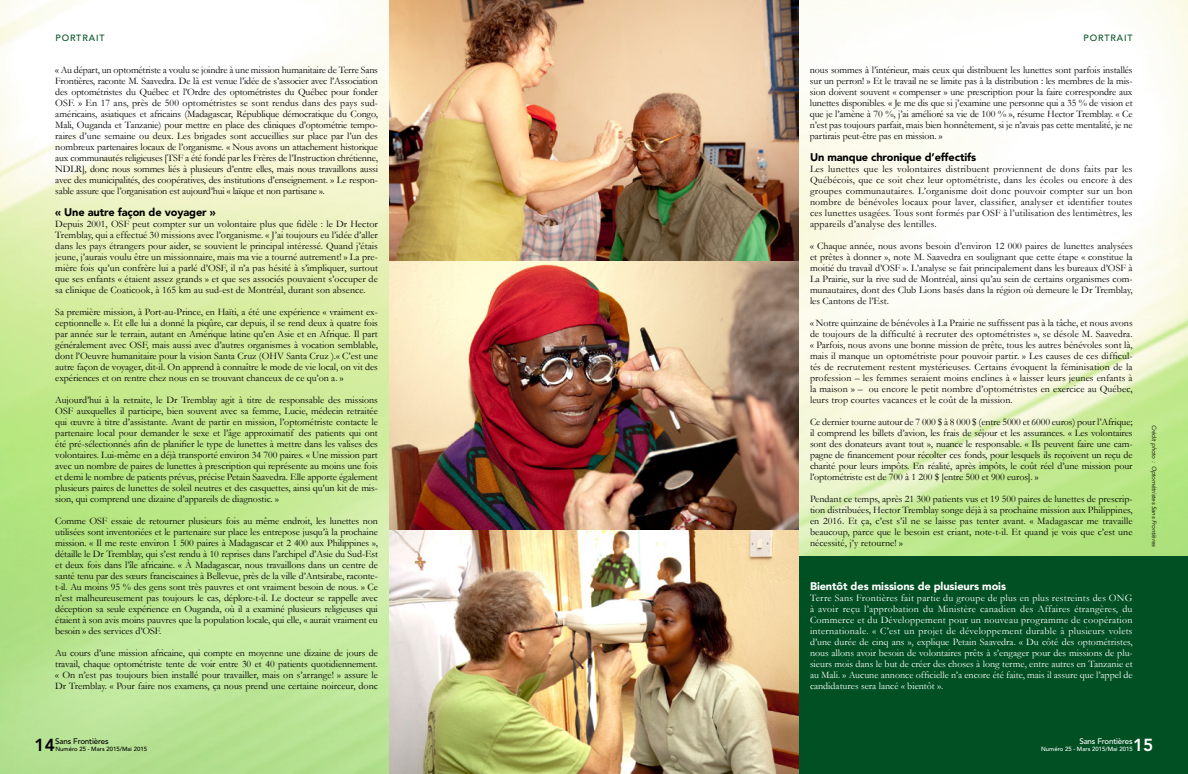
<style>
.page{position:relative;width:1188px;height:774px;background:#fff}
.page>*{position:absolute;margin:0;border:0;box-sizing:border-box;transform-origin:0 0}
.t1{font:800 17.3px "Avenir LT Std";color:#000}
.t2{font:800 17.3px "Avenir LT Std";color:#fff}
.t3{font:900 11px "Avenir LT Std";letter-spacing:-.01em;color:#000}
.t4{font:900 11px "Avenir LT Std";letter-spacing:-.01em;color:#fff}
.t5{font:10px/11px "Garamond";letter-spacing:-.005em;color:#000;text-align:justify}
.t6{font:10px/11px "Garamond";color:#fff;text-align:justify}
.t7{font:500 9px "Avenir LT Std";letter-spacing:.1em;color:#005023}
.t8{font:500 8px "Avenir LT Std";letter-spacing:-.02em;color:#fff}
.t9{font:500 8px "Avenir LT Std";letter-spacing:-.02em;color:#000}
.t10{font:italic 6px "Avenir LT Std";letter-spacing:-.005em;color:#000}
.t11{font:500 6px "Avenir LT Std";color:#fff}
.t12{font:500 6px "Avenir LT Std";color:#000}
</style>
<div class="page">
<img style="left:0;top:0;width:1188px;height:774px">
<div style="left:798px;top:556px;width:390px;height:218px;background:#005023"></div>
<img style="left:390px;top:529px;width:408px;height:245px">
<img style="left:390px;top:0;width:408px;height:529px">
<p class="t7" style="left:55px;top:33px;width:51px">PORTRAIT</p>
<p class="t7" style="left:1084px;top:33px;width:51px">PORTRAIT</p>
<p class="t5" style="left:55px;top:64px;width:324px">« Au départ, un optométriste a voulu se joindre à une mission humanitaire de Terre Sans Frontières, raconte M. Saavedra. De là est venue l’idée de s’associer avec l’Association des optométristes du Québec et l’Ordre des optométristes du Québec pour fonder OSF. » En 17 ans, près de 500 optométristes se sont rendus dans des pays sud&shy;américains, asiatiques et africains (Madagascar, République démocratique du Congo, Mali, Ouganda et Tanzanie) pour mettre en place des cliniques d’optométrie tempo&shy;raires d’une semaine ou deux. Les brigades sont accueillies sur place par l’un des nombreux partenaires locaux de l’organisme. « Nous avons un attachement historique aux communautés religieuses [TSF a été fondé par les Frères de l’Instruction chrétienne, NDLR], donc nous sommes liés à plusieurs d’entre elles, mais nous travaillons aussi avec des municipalités, des coopératives, des institutions d’enseignement. » Le respon&shy;sable assure que l’organisation est aujourd’hui « laïque et non partisane ».</p>
<p class="t3" style="left:55px;top:206px;width:162px">« Une autre façon de voyager »</p>
<p class="t5" style="left:55px;top:218px;width:324px">Depuis 2001, OSF peut compter sur un volontaire plus que fidèle : le Dr Hector Tremblay, qui a effectué 30 missions avec l’organisme. « J’ai toujours eu l’idée d’aller dans les pays étrangers pour aider, se souvient le principal intéressé. Quand j’étais jeune, j’aurais voulu être un missionnaire, mais ma vie a tourné autrement! » La pre&shy;mière fois qu’un confrère lui a parlé d’OSF, il n’a pas hésité à s’impliquer, surtout que ses enfants « étaient assez grands » et que ses associés pouvaient s’occuper de sa clinique de Coaticook, à 165 km au sud-est de Montréal, durant son absence.</p>
<p class="t5" style="left:55px;top:306px;width:324px">Sa première mission, à Port-au-Prince, en Haïti, a été une expérience « vraiment ex&shy;ceptionnelle ». Et elle lui a donné la piqûre, car depuis, il se rend deux à quatre fois par année sur le terrain, autant en Amérique latine qu’en Asie et en Afrique. Il part généralement avec OSF, mais aussi avec d’autres organismes à vocation semblable, dont l’Oeuvre humanitaire pour la vision Santa Cruz (OHV Santa Cruz ).« C’est une autre façon de voyager, dit-il. On apprend à connaître le mode de vie local, on vit des expériences et on rentre chez nous en se trouvant chanceux de ce qu’on a. »</p>
<p class="t5" style="left:55px;top:394px;width:324px">Aujourd’hui à la retraite, le Dr Tremblay agit à titre de responsable des missions OSF auxquelles il participe, bien souvent avec sa femme, Lucie, médecin retraitée qui œuvre à titre d’assistante. Avant de partir en mission, l’optométriste contacte le partenaire local pour demander le sexe et l’âge approximatif des patients qui ont été pré-sélectionnés afin de planifier le type de lunettes à mettre dans les valises des volontaires. Lui-même en a déjà transporté environ 34 700 paires. « Une mission part avec un nombre de paires de lunettes à prescription qui représente au moins une fois et demi le nombre de patients prévus, précise Petain Saavedra. Elle apporte également plusieurs paires de lunettes de soleil neutres et des casquettes, ainsi qu’un kit de mis&shy;sion, qui comprend une dizaine d’appareils de diagnostic. »</p>
<p class="t5" style="left:55px;top:515px;width:324px">Comme OSF essaie de retourner plusieurs fois au même endroit, les lunettes non utilisées sont inventoriées et le partenaire sur place les entrepose jusqu’à la prochaine mission. « Il me reste environ 1 500 paires à Madagascar et 2 400 aux Philippines », détaille le Dr Tremblay, qui s’est rendu à 10 reprises dans l’archipel d’Asie du Sud-Est et deux fois dans l’île africaine. « À Madagascar, nous travaillons dans un centre de santé tenu par des sœurs franciscaines à Bellevue, près de la ville d’Antsirabe, raconte&shy;t-il. Au moins 95 % des gens sont très pauvres et ont vraiment besoin de nous. » Ce n’est malheureusement pas toujours le cas, déplore-t-il. Le docteur se rappelle avec déception sa seule expérience en Ouganda, où il a examiné plusieurs religieuses qui étaient à son avis moins pauvres que la population locale, qui elle, « aurait vraiment eu besoin » des services d’OSF.</p>
<p class="t5" style="left:55px;top:647px;width:324px">Au cours d’une mission africaine, qui compte en moyenne une dizaine de jours de travail, chaque optométriste tente de voir entre 30 et 40 patients quotidiennement. « On n’est pas toujours bien installé pour travailler, mais on s’arrange! » assure le Dr Tremblay. « Pour faire nos examens, ça nous prend une certaine noirceur, donc</p>
<p class="t5" style="left:810px;top:64px;width:324px">nous sommes à l’intérieur, mais ceux qui distribuent les lunettes sont parfois installés sur un perron! » Et le travail ne se limite pas à la distribution : les membres de la mis&shy;sion doivent souvent « compenser » une prescription pour la faire correspondre aux lunettes disponibles. « Je me dis que si j’examine une personne qui a 35 % de vision et que je l’amène à 70 %, j’ai amélioré sa vie de 100 % », résume Hector Tremblay. « Ce n’est pas toujours parfait, mais bien honnêtement, si je n’avais pas cette mentalité, je ne partirais peut-être pas en mission. »</p>
<p class="t3" style="left:810px;top:151px;width:168px">Un manque chronique d’effectifs</p>
<p class="t5" style="left:810px;top:163px;width:324px">Les lunettes que les volontaires distribuent proviennent de dons faits par les Québécois, que ce soit chez leur optométriste, dans les écoles ou encore à des groupes communautaires. L’organisme doit donc pouvoir compter sur un bon nombre de bénévoles locaux pour laver, classifier, analyser et identifier toutes ces lunettes usagées. Tous sont formés par OSF à l’utilisation des lentimètres, les appareils d’analyse des lentilles.</p>
<p class="t5" style="left:810px;top:240px;width:324px">« Chaque année, nous avons besoin d’environ 12 000 paires de lunettes analysées et prêtes à donner », note M. Saavedra en soulignant que cette étape « constitue la moitié du travail d’OSF ». L’analyse se fait principalement dans les bureaux d’OSF à La Prairie, sur la rive sud de Montréal, ainsi qu’au sein de certains organismes com&shy;munautaires, dont des Club Lions basés dans la région où demeure le Dr Tremblay, les Cantons de l’Est.</p>
<p class="t5" style="left:810px;top:317px;width:324px">« Notre quinzaine de bénévoles à La Prairie ne suffissent pas à la tâche, et nous avons de toujours de la difficulté à recruter des optométristes », se désole M. Saavedra. « Parfois, nous avons une bonne mission de prête, tous les autres bénévoles sont là, mais il manque un optométriste pour pouvoir partir. » Les causes de ces difficul&shy;tés de recrutement restent mystérieuses. Certains évoquent la féminisation de la profession – les femmes seraient moins enclines à « laisser leurs jeunes enfants à la maison » – ou encore le petit nombre d’optométristes en exercice au Québec, leurs trop courtes vacances et le coût de la mission.</p>
<p class="t5" style="left:810px;top:416px;width:324px">Ce dernier tourne autour de 7 000 $ à 8 000 $ (entre 5000 et 6000 euros) pour l’Afrique; il comprend les billets d’avion, les frais de séjour et les assurances. « Les volontaires sont des donateurs avant tout », nuance le responsable. « Ils peuvent faire une cam&shy;pagne de financement pour récolter ces fonds, pour lesquels ils reçoivent un reçu de charité pour leurs impôts. En réalité, après impôts, le coût réel d’une mission pour l’optométriste est de 700 à 1 200 $ [entre 500 et 900 euros]. »</p>
<p class="t5" style="left:810px;top:493px;width:324px">Pendant ce temps, après 21 300 patients vus et 19 500 paires de lunettes de prescrip&shy;tion distribuées, Hector Tremblay songe déjà à sa prochaine mission aux Philippines, en 2016. Et ça, c’est s’il ne se laisse pas tenter avant. « Madagascar me travaille beaucoup, parce que le besoin est criant, note-t-il. Et quand je vois que c’est une nécessité, j’y retourne! »</p>
<p class="t4" style="left:810px;top:579px;width:198px">Bientôt des missions de plusieurs mois</p>
<p class="t6" style="left:810px;top:592px;width:324px">Terre Sans Frontières fait partie du groupe de plus en plus restreints des ONG à avoir reçu l’approbation du Ministère canadien des Affaires étrangères, du Commerce et du Développement pour un nouveau programme de coopération internationale. « C’est un projet de développement durable à plusieurs volets d’une durée de cinq ans », explique Petain Saavedra. « Du côté des optométristes, nous allons avoir besoin de volontaires prêts à s’engager pour des missions de plu&shy;sieurs mois dans le but de créer des choses à long terme, entre autres en Tanzanie et au Mali. » Aucune annonce officielle n’a encore été faite, mais il assure que l’appel de candidatures sera lancé « bientôt ».</p>
<p class="t10" style="left:1158px;top:425px;width:123px;rotate:90deg">Crédit photo : Optométristes Sans Frontières</p>
<p class="t9" style="left:55px;top:737px;width:55px">Sans Frontières</p>
<p class="t12" style="left:55px;top:745px;width:93px">Numéro 25 - Mars 2015/Mai 2015</p>
<p class="t8" style="left:1079px;top:737px;width:55px">Sans Frontières</p>
<p class="t11" style="left:1041px;top:746px;width:93px">Numéro 25 - Mars 2015/Mai 2015</p>
<h1 class="t1" style="left:35px;top:735px;width:22px">14</h1>
<h1 class="t2" style="left:1133px;top:735px;width:22px">15</h1>
</div>
